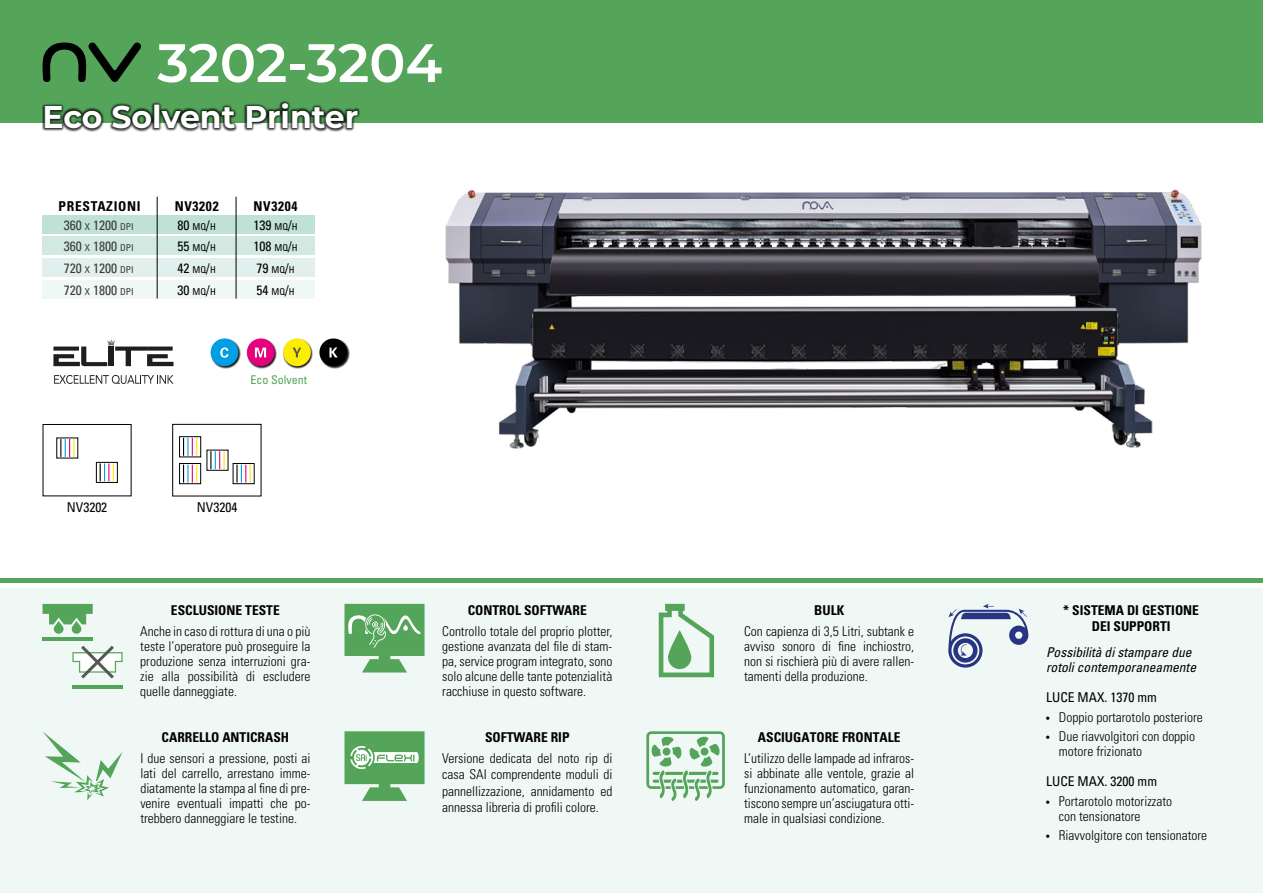
<style>
.page{position:relative;width:1263px;height:893px;background:#fff}
.page>*{position:absolute;margin:0;border:0;box-sizing:border-box;transform-origin:0 0}
.t1{font:600 54px "Montserrat";letter-spacing:-.005em;color:#fff}
.t2{font:700 31.5px "Montserrat";color:#fff}
.t3{font:300 condensed 13.5px/15px "Univers";color:#000;text-align:justify}
.t4{font:700 condensed 13.5px/16.2px "Univers";color:#000;text-align:center}
.t5{font:condensed 13.5px "Univers";color:#000}
.t6{font:italic condensed 13.5px/15px "Univers";color:#000}
.t7{font:condensed 13.5px/21.8px "Univers";color:#3c3c3b;text-align:justify}
.t8{font:condensed 13.5px "Univers";color:#000}
.t9{font:700 condensed 13.5px "Univers";letter-spacing:.05em;color:#000}
.t10{font:condensed 12px "Univers";color:#54a559}
.s1{font-size:9.45px}
.s2{font-weight:400;font-size:10.5px}
</style>
<div class="page">
<div style="left:0;top:0;width:1263px;height:122px;background:#54a559"></div>
<div style="left:0;top:589px;width:1263px;height:304px;background:#f0f8f6"></div>
<svg style="left:948px;top:604px;width:80px;height:64px"></svg>
<hr style="left:72px;top:685px;width:51px;height:4px;background:#54a559">
<svg style="left:43px;top:604px;width:50px;height:30px"></svg>
<hr style="left:43px;top:637px;width:50px;height:4px;background:#54a559">
<svg style="left:72px;top:645px;width:51px;height:34px"></svg>
<svg style="left:43px;top:732px;width:80px;height:68px"></svg>
<svg style="left:344px;top:604px;width:80px;height:68px"></svg>
<svg style="left:344px;top:731px;width:80px;height:70px"></svg>
<svg style="left:659px;top:604px;width:55px;height:73px"></svg>
<svg style="left:646px;top:731px;width:79px;height:70px"></svg>
<div style="left:42px;top:100px;width:319px;height:33px;background:#000;opacity:.8"></div>
<div style="left:0;top:578px;width:1263px;height:5px;background:#54a559"></div>
<div style="left:172px;top:424px;width:89px;height:72px;border:1px solid #000"></div>
<svg style="left:210px;top:452px;width:15px;height:16px"></svg>
<svg style="left:236px;top:465px;width:15px;height:17px"></svg>
<div style="left:233px;top:463px;width:21px;height:21px;border:1px solid #000"></div>
<svg style="left:183px;top:438px;width:14px;height:17px"></svg>
<svg style="left:183px;top:465px;width:14px;height:17px"></svg>
<div style="left:179px;top:463px;width:22px;height:21px;border:1px solid #000"></div>
<div style="left:179px;top:436px;width:22px;height:21px;border:1px solid #000"></div>
<div style="left:43px;top:215px;width:272px;height:18px;background:#c0e1d7"></div>
<div style="left:43px;top:237px;width:272px;height:18px;background:#d1e9e1"></div>
<div style="left:43px;top:258px;width:272px;height:19px;background:#e1f0ec"></div>
<div style="left:43px;top:280px;width:272px;height:19px;background:#f0f8f6"></div>
<hr style="left:236px;top:197px;width:1px;height:102px;background:#000">
<hr style="left:157px;top:197px;width:1px;height:102px;background:#000">
<div style="left:211px;top:338px;width:30px;height:30px;background:#000;opacity:.9"></div>
<div style="left:211px;top:338px;width:27px;height:28px;background:#009fe3;border-radius:50%"></div>
<div style="left:247px;top:338px;width:30px;height:30px;background:#000;opacity:.9"></div>
<div style="left:247px;top:338px;width:28px;height:28px;background:#e6007d;border-radius:50%"></div>
<div style="left:283px;top:338px;width:30px;height:30px;background:#000;opacity:.9"></div>
<div style="left:283px;top:338px;width:28px;height:28px;background:#ffed00;border-radius:50%"></div>
<div style="left:319px;top:338px;width:30px;height:30px;background:#000;opacity:.9"></div>
<div style="left:319px;top:338px;width:28px;height:28px;background:#000;border-radius:50%"></div>
<svg style="left:220px;top:347px;width:8px;height:11px"></svg>
<svg style="left:255px;top:348px;width:11px;height:9px"></svg>
<svg style="left:292px;top:348px;width:9px;height:9px"></svg>
<svg style="left:329px;top:348px;width:9px;height:9px"></svg>
<svg style="left:54px;top:375px;width:120px;height:9px"></svg>
<svg style="left:53px;top:338px;width:121px;height:28px"></svg>
<svg style="left:42px;top:42px;width:99px;height:40px"></svg>
<svg style="left:60px;top:440px;width:15px;height:16px"></svg>
<svg style="left:100px;top:464px;width:14px;height:17px"></svg>
<div style="left:96px;top:462px;width:22px;height:21px;border:1px solid #000"></div>
<img style="left:445px;top:189px;width:757px;height:260px">
<h1 class="t1" style="left:157px;top:25px;width:286px">3202-3204</h1>
<h2 class="t2" style="left:43px;top:94px;width:317px">Eco Solvent Printer</h2>
<p class="t9" style="left:59px;top:198px;width:84px">PRESTAZIONI</p>
<p class="t9" style="left:175px;top:198px;width:46px">NV3202</p>
<p class="t9" style="left:254px;top:198px;width:46px">NV3204</p>
<p class="t7" style="left:64px;top:214px;width:72px">360 <span class="s1">X</span> 1200 <span class="s1">DPI </span>360 <span class="s1">X</span> 1800 <span class="s1">DPI </span>720 <span class="s1">X</span> 1200 <span class="s1">DPI </span>720 <span class="s1">X</span> 1800 <span class="s1">DPI</span></p>
<p class="t5" style="left:178px;top:216px;width:40px">80 <span class="s1">MQ</span>/<span class="s1">H</span></p>
<p class="t5" style="left:253px;top:216px;width:46px">139 <span class="s1">MQ</span>/<span class="s1">H</span></p>
<p class="t5" style="left:178px;top:238px;width:40px">55 <span class="s1">MQ</span>/<span class="s1">H</span></p>
<p class="t5" style="left:253px;top:238px;width:46px">108 <span class="s1">MQ</span>/<span class="s1">H</span></p>
<p class="t5" style="left:178px;top:260px;width:40px">42 <span class="s1">MQ</span>/<span class="s1">H</span></p>
<p class="t5" style="left:256px;top:260px;width:40px">79 <span class="s1">MQ</span>/<span class="s1">H</span></p>
<p class="t5" style="left:178px;top:281px;width:40px">30 <span class="s1">MQ</span>/<span class="s1">H</span></p>
<p class="t5" style="left:256px;top:281px;width:40px">54 <span class="s1">MQ</span>/<span class="s1">H</span></p>
<p class="t10" style="left:251px;top:372px;width:58px">Eco Solvent</p>
<p class="t8" style="left:67px;top:498px;width:42px">NV3202</p>
<p class="t8" style="left:197px;top:498px;width:42px">NV3204</p>
<p class="t4" style="left:171px;top:602px;width:110px">ESCLUSIONE TESTE</p>
<p class="t4" style="left:468px;top:602px;width:121px">CONTROL SOFTWARE</p>
<p class="t4" style="left:814px;top:602px;width:31px">BULK</p>
<p class="t4" style="left:1063px;top:602px;width:137px">* SISTEMA DI GESTIONE<br>DEI SUPPORTI</p>
<p class="t3" style="left:140px;top:623px;width:172px">Anche in caso di rottura di una o più teste l’operatore può proseguire la produzione senza interruzioni gra&shy;zie alla possibilità di escludere quelle danneggiate.</p>
<p class="t3" style="left:442px;top:623px;width:172px">Controllo totale del proprio plotter, gestione avanzata del file di stam&shy;pa, service program integrato, sono solo alcune delle tante potenzialità racchiuse in questo software.</p>
<p class="t3" style="left:744px;top:623px;width:172px">Con capienza di 3,5 Litri, subtank e avviso sonoro di fine inchiostro, non si rischierà più di avere rallen&shy;tamenti della produzione.</p>
<p class="t6" style="left:1046px;top:645px;width:151px">Possibilità di stampare due rotoli contemporaneamente</p>
<p class="t8" style="left:1046px;top:689px;width:112px">LUCE MAX. 1370 mm</p>
<p class="t3" style="left:1046px;top:709px;width:158px"><span class="s2">•</span> Doppio portarotolo posteriore</p>
<p class="t3" style="left:1059px;top:729px;width:138px;text-indent:-13px"><span class="s2">•</span> Due riavvolgitori con doppio motore frizionato</p>
<p class="t8" style="left:1046px;top:773px;width:112px">LUCE MAX. 3200 mm</p>
<p class="t3" style="left:1059px;top:793px;width:115px;text-indent:-13px"><span class="s2">•</span> Portarotolo motorizzato con tensionatore</p>
<p class="t3" style="left:1046px;top:828px;width:163px"><span class="s2">•</span> Riavvolgitore con tensionatore</p>
<p class="t4" style="left:162px;top:729px;width:129px">CARRELLO ANTICRASH</p>
<p class="t4" style="left:485px;top:729px;width:86px">SOFTWARE RIP</p>
<p class="t4" style="left:758px;top:729px;width:144px">ASCIUGATORE FRONTALE</p>
<p class="t3" style="left:140px;top:751px;width:172px">I due sensori a pressione, posti ai lati del carrello, arrestano imme&shy;diatamente la stampa al fine di pre&shy;venire eventuali impatti che po&shy;trebbero danneggiare le testine.</p>
<p class="t3" style="left:442px;top:750px;width:172px;line-height:16.2px">Versione dedicata del noto rip di casa SAI comprendente moduli di pannellizzazione, annidamento ed annessa libreria di profili colore.</p>
<p class="t3" style="left:744px;top:751px;width:172px">L’utilizzo delle lampade ad infraros&shy;si abbinate alle ventole, grazie al funzionamento automatico, garan&shy;tiscono sempre un’asciugatura otti&shy;male in qualsiasi condizione.</p>
</div>
